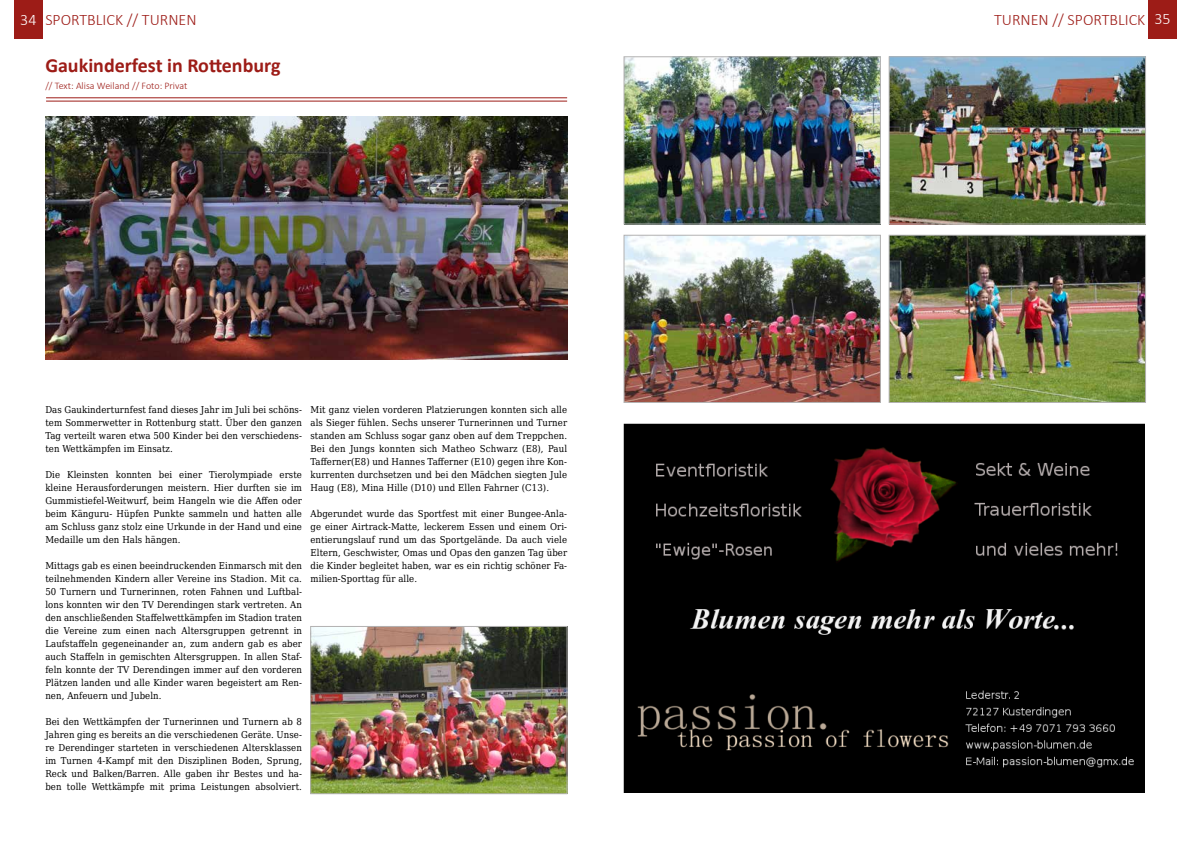
<style>
.page{position:relative;width:1191px;height:842px;background:#fff}
.page>*{position:absolute;margin:0;border:0;box-sizing:border-box;transform-origin:0 0}
.t1{font:700 20px "Calibri";color:#9d1c17}
.t2{font:300 16px "Calibri";color:#9d1c17}
.t3{font:300 10px "Calibri";color:#9d1c17}
.t4{font:9.5px/13px "DejaVu Serif Condensed";letter-spacing:.01em;color:#000;text-align:justify}
.s1{color:#fff}
</style>
<div class="page">
<div style="left:14px;top:0;width:29px;height:38px;background:#9d1c17"></div>
<div style="left:1148px;top:0;width:28px;height:38px;background:#9d1c17"></div>
<hr style="left:46px;top:101px;width:521px;height:1px;background:#9d1c17">
<hr style="left:46px;top:98px;width:521px;height:1px;background:#9d1c17">
<img style="left:45px;top:116px;width:522px;height:244px">
<img style="left:626px;top:59px;width:252px;height:163px">
<div style="left:624px;top:57px;width:256px;height:167px;border:1px solid #b3b2b2"></div>
<img style="left:891px;top:59px;width:252px;height:163px">
<div style="left:889px;top:57px;width:256px;height:167px;border:1px solid #b3b2b2"></div>
<img style="left:626px;top:237px;width:252px;height:164px">
<div style="left:624px;top:235px;width:256px;height:168px;border:1px solid #b3b2b2"></div>
<img style="left:891px;top:237px;width:252px;height:164px">
<div style="left:889px;top:235px;width:256px;height:168px;border:1px solid #b3b2b2"></div>
<img style="left:312px;top:628px;width:253px;height:164px">
<div style="left:310px;top:626px;width:257px;height:168px;border:1px solid #b3b2b2"></div>
<img style="left:623px;top:424px;width:521px;height:368px">
<h2 class="t2" style="left:20px;top:10px;width:178px"><span class="s1">34</span> SPORTBLICK // TURNEN</h2>
<h2 class="t2" style="left:994px;top:10px;width:178px">TURNEN // SPORTBLICK <span class="s1">35</span></h2>
<h1 class="t1" style="left:45px;top:52px;width:237px">Gaukinderfest in Rottenburg</h1>
<p class="t3" style="left:45px;top:80px;width:143px">// Text: Alisa Weiland // Foto: Privat</p>
<p class="t4" style="left:45px;top:403px;width:258px">Das Gaukinderturnfest fand dieses Jahr im Juli bei schöns&shy;tem Sommerwetter in Rottenburg statt. Über den ganzen Tag verteilt waren etwa 500 Kinder bei den verschiedens&shy;ten Wettkämpfen im Einsatz.</p>
<p class="t4" style="left:45px;top:468px;width:258px">Die Kleinsten konnten bei einer Tierolympiade erste kleine Herausforderungen meistern. Hier durften sie im Gummistiefel-Weitwurf, beim Hangeln wie die Affen oder beim Känguru- Hüpfen Punkte sammeln und hatten alle am Schluss ganz stolz eine Urkunde in der Hand und eine Medaille um den Hals hängen.</p>
<p class="t4" style="left:45px;top:559px;width:258px">Mittags gab es einen beeindruckenden Einmarsch mit den teilnehmenden Kindern aller Vereine ins Stadion. Mit ca.<br>50 Turnern und Turnerinnen, roten Fahnen und Luftbal&shy;lons konnten wir den TV Derendingen stark vertreten. An den anschließenden Staffelwettkämpfen im Stadion traten die Vereine zum einen nach Altersgruppen getrennt in Laufstaffeln gegeneinander an, zum andern gab es aber auch Staffeln in gemischten Altersgruppen. In allen Staf&shy;feln konnte der TV Derendingen immer auf den vorderen Plätzen landen und alle Kinder waren begeistert am Ren&shy;nen, Anfeuern und Jubeln.</p>
<p class="t4" style="left:45px;top:715px;width:258px">Bei den Wettkämpfen der Turnerinnen und Turnern ab 8<br>Jahren ging es bereits an die verschiedenen Geräte. Unse&shy;re Derendinger starteten in verschiedenen Altersklassen im Turnen 4-Kampf mit den Disziplinen Boden, Sprung, Reck und Balken/Barren. Alle gaben ihr Bestes und ha&shy;ben tolle Wettkämpfe mit prima Leistungen absolviert.</p>
<p class="t4" style="left:310px;top:403px;width:258px">Mit ganz vielen vorderen Platzierungen konnten sich alle als Sieger fühlen. Sechs unserer Turnerinnen und Turner standen am Schluss sogar ganz oben auf dem Treppchen.<br>Bei den Jungs konnten sich Matheo Schwarz (E8), Paul Tafferner(E8) und Hannes Tafferner (E10) gegen ihre Kon&shy;kurrenten durchsetzen und bei den Mädchen siegten Jule Haug (E8), Mina Hille (D10) und Ellen Fahrner (C13).</p>
<p class="t4" style="left:310px;top:507px;width:258px">Abgerundet wurde das Sportfest mit einer Bungee-Anla&shy;ge einer Airtrack-Matte, leckerem Essen und einem Ori&shy;entierungslauf rund um das Sportgelände. Da auch viele Eltern, Geschwister, Omas und Opas den ganzen Tag über die Kinder begleitet haben, war es ein richtig schöner Fa&shy;milien-Sporttag für alle.</p>
</div>
